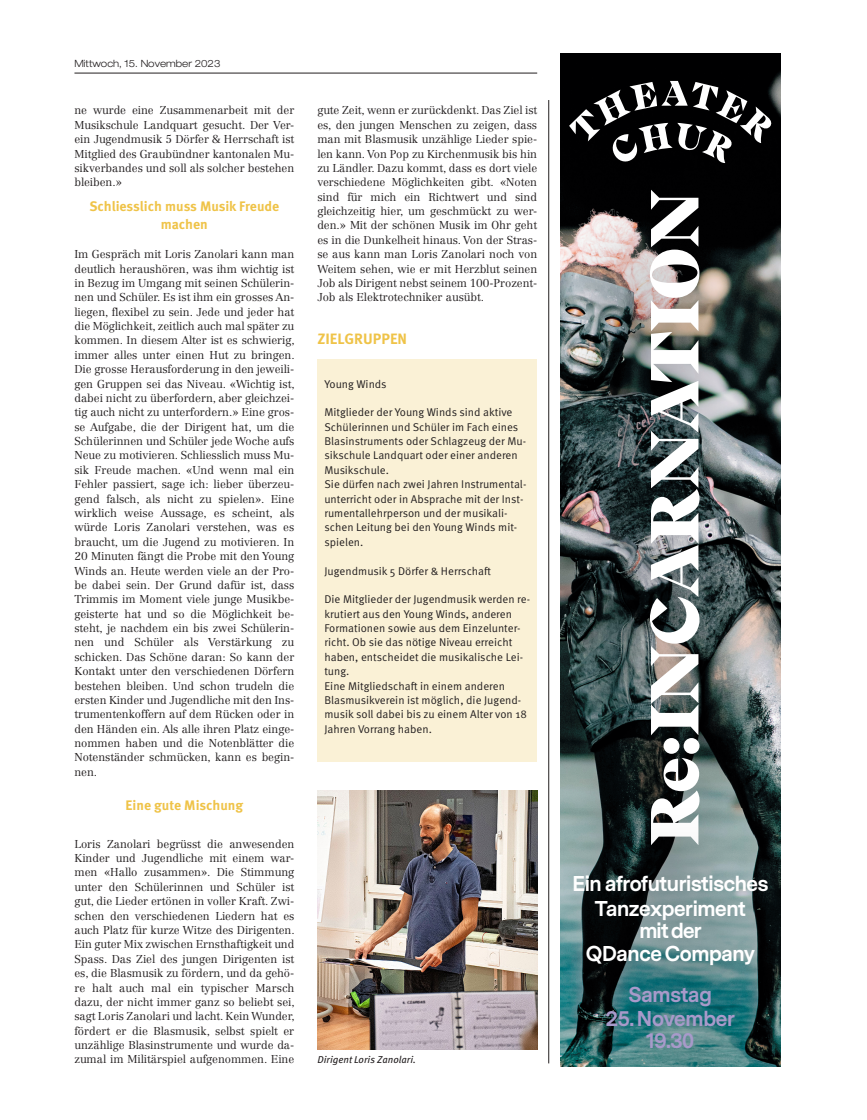
<style>
.page{position:relative;width:867px;height:1120px;background:#fff}
.page>*{position:absolute;margin:0;border:0;box-sizing:border-box;transform-origin:0 0}
.t1{font:900 67.75px "Beirut Display";color:#fff}
.t2{font:700 20px/25px "Messina Sans";letter-spacing:-.02em;color:#fff;text-align:center}
.t3{font:700 20px/22.5px "Messina Sans";letter-spacing:-.01em;color:#a89aca;text-align:center}
._160_Titel_Box_links{font:700 15px "Meta OT";color:#efc348}
._175_Zitat_Zwischent{font:700 13.75px/17.5px "Meta OT";color:#efc348;text-align:center}
._200_GS_x08{font:300 11.25px/14.4px "Centennial LT Std";letter-spacing:-.005em;color:#231f20;text-align:justify}
._215_GS_Box_x22{font:11.25px/14.4px "Meta OT Norm";color:#231f20}
.t4{font:300 expanded 10px "Helvetica Neue LT Std";color:#231f20;scale:.96 1}
._220_Bildlegende_lin{font:italic 10px "Meta OT";letter-spacing:-.005em;color:#231f20}
</style>
<div class="page">
<hr style="left:74px;top:73px;width:463px;height:1px;background:#231f20">
<hr style="left:548px;top:100px;width:1px;height:963px;background:#231f20">
<div style="left:317px;top:359px;width:220px;height:402px;background:#faf1d6"></div>
<img style="left:317px;top:790px;width:220px;height:259px">
<img style="left:560px;top:53px;width:220px;height:1014px">
<img style="left:560px;top:176px;width:193px;height:794px">
<img style="left:651px;top:809px;width:47px;height:36px">
<svg style="left:569px;top:81px;width:203px;height:82px"></svg>
<p class="t4" style="left:74px;top:58px;width:153px">Mittwoch, 15. November 2023</p>
<p class="_200_GS_x08" style="left:74px;top:103px;width:221px">ne wurde eine Zusammenarbeit mit der Musikschule Landquart gesucht. Der Ver&shy;ein Jugendmusik 5 Dörfer &amp; Herrschaft ist Mitglied des Graubündner kantonalen Mu&shy;sikverbandes und soll als solcher bestehen bleiben.»</p>
<p class="_175_Zitat_Zwischent" style="left:89px;top:198px;width:191px">Schliesslich muss Musik Freude machen</p>
<p class="_200_GS_x08" style="left:74px;top:247px;width:222px">Im Gespräch mit Loris Zanolari kann man deutlich heraushören, was ihm wichtig ist in Bezug im Umgang mit seinen Schülerin&shy;nen und Schüler. Es ist ihm ein grosses An&shy;liegen, flexibel zu sein. Jede und jeder hat die Möglichkeit, zeitlich auch mal später zu kommen. In diesem Alter ist es schwierig, immer alles unter einen Hut zu bringen.<br>Die grosse Herausforderung in den jeweili&shy;gen Gruppen sei das Niveau. «Wichtig ist, dabei nicht zu überfordern, aber gleichzei&shy;tig auch nicht zu unterfordern.» Eine gros&shy;se Aufgabe, die der Dirigent hat, um die Schülerinnen und Schüler jede Woche aufs Neue zu motivieren. Schliesslich muss Mu&shy;sik Freude machen. «Und wenn mal ein Fehler passiert, sage ich: lieber überzeu&shy;gend falsch, als nicht zu spielen». Eine wirklich weise Aussage, es scheint, als würde Loris Zanolari verstehen, was es braucht, um die Jugend zu motivieren. In 20 Minuten fängt die Probe mit den Young Winds an. Heute werden viele an der Pro&shy;be dabei sein. Der Grund dafür ist, dass Trimmis im Moment viele junge Musikbe&shy;geisterte hat und so die Möglichkeit be&shy;steht, je nachdem ein bis zwei Schülerin&shy;nen und Schüler als Verstärkung zu schicken. Das Schöne daran: So kann der Kontakt unter den verschiedenen Dörfern bestehen bleiben. Und schon trudeln die ersten Kinder und Jugendliche mit den Ins&shy;trumentenkoffern auf dem Rücken oder in den Händen ein. Als alle ihren Platz einge&shy;nommen haben und die Notenblätter die Notenständer schmücken, kann es begin&shy;nen.</p>
<p class="_175_Zitat_Zwischent" style="left:125px;top:796px;width:119px">Eine gute Mischung</p>
<p class="_200_GS_x08" style="left:74px;top:836px;width:222px">Loris Zanolari begrüsst die anwesenden Kinder und Jugendliche mit einem war&shy;men «Hallo zusammen». Die Stimmung unter den Schülerinnen und Schüler ist gut, die Lieder ertönen in voller Kraft. Zwi&shy;schen den verschiedenen Liedern hat es auch Platz für kurze Witze des Dirigenten.<br>Ein guter Mix zwischen Ernsthaftigkeit und Spass. Das Ziel des jungen Dirigenten ist es, die Blasmusik zu fördern, und da gehö&shy;re halt auch mal ein typischer Marsch dazu, der nicht immer ganz so beliebt sei, sagt Loris Zanolari und lacht. Kein Wunder, fördert er die Blasmusik, selbst spielt er unzählige Blasinstrumente und wurde da&shy;zumal im Militärspiel aufgenommen. Eine</p>
<p class="_200_GS_x08" style="left:317px;top:103px;width:221px">gute Zeit, wenn er zurückdenkt. Das Ziel ist es, den jungen Menschen zu zeigen, dass man mit Blasmusik unzählige Lieder spie&shy;len kann. Von Pop zu Kirchenmusik bis hin zu Ländler. Dazu kommt, dass es dort viele verschiedene Möglichkeiten gibt. «Noten sind für mich ein Richtwert und sind gleichzeitig hier, um geschmückt zu wer&shy;den.» Mit der schönen Musik im Ohr geht es in die Dunkelheit hinaus. Von der Stras&shy;se aus kann man Loris Zanolari noch von Weitem sehen, wie er mit Herzblut seinen Job als Dirigent nebst seinem 100-Prozent-Job als Elektrotechniker ausübt.</p>
<p class="_160_Titel_Box_links" style="left:317px;top:330px;width:91px">ZIELGRUPPEN</p>
<p class="_215_GS_Box_x22" style="left:324px;top:377px;width:64px">Young Winds</p>
<p class="_215_GS_Box_x22" style="left:324px;top:405px;width:203px">Mitglieder der Young Winds sind aktive Schülerinnen und Schüler im Fach eines Blasinstruments oder Schlagzeug der Mu&shy;sikschule Landquart oder einer anderen Musikschule.</p>
<p class="_215_GS_Box_x22" style="left:324px;top:477px;width:203px">Sie dürfen nach zwei Jahren Instrumental&shy;unterricht oder in Absprache mit der Inst&shy;rumentallehrperson und der musikali&shy;schen Leitung bei den Young Winds mit&shy;spielen.</p>
<p class="_215_GS_Box_x22" style="left:324px;top:563px;width:168px">Jugendmusik 5 Dörfer &amp; Herrschaft</p>
<p class="_215_GS_Box_x22" style="left:324px;top:592px;width:207px">Die Mitglieder der Jugendmusik werden re&shy;krutiert aus den Young Winds, anderen Formationen sowie aus dem Einzelunter&shy;richt. Ob sie das nötige Niveau erreicht haben, entscheidet die musikalische Lei&shy;tung.</p>
<p class="_215_GS_Box_x22" style="left:324px;top:678px;width:204px">Eine Mitgliedschaft in einem anderen Blasmusikverein ist möglich, die Jugend&shy;musik soll dabei bis zu einem Alter von 18<br>Jahren Vorrang haben.</p>
<p class="_220_Bildlegende_lin" style="left:317px;top:1053px;width:100px">Dirigent Loris Zanolari.</p>
<p class="t1" style="left:619px;top:845px;width:658px;rotate:-90deg">Re:INCARNATION</p>
<p class="t2" style="left:572px;top:871px;width:197px">Ein afrofuturistisches<br>Tanzexperiment</p>
<p class="t2" style="left:585px;top:920px;width:170px;line-height:22.5px">mit der<br>QDance Company</p>
<p class="t3" style="left:628px;top:984px;width:85px">Samstag</p>
<p class="t3" style="left:605px;top:1008px;width:131px">25. November<br>19.30</p>
</div>
